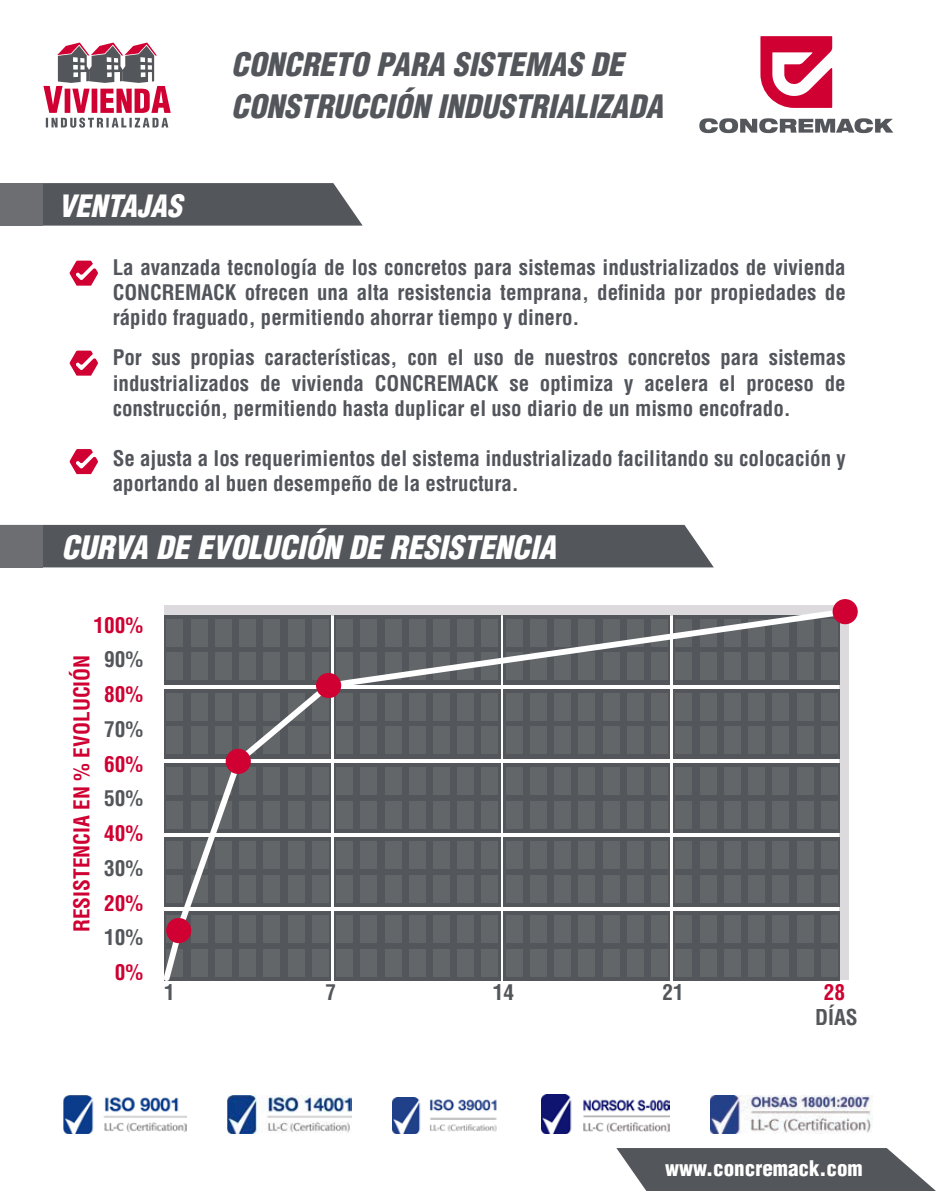
<style>
.page{position:relative;width:936px;height:1191px;background:#fff}
.page>*{position:absolute;margin:0;border:0;box-sizing:border-box;transform-origin:0 0}
.t1{font:italic 900 condensed 31.5px/42px "Helvetica LT Std";color:#53565a}
.t2{font:italic 900 condensed 31.5px "Helvetica LT Std";color:#fff}
.t3{font:italic 900 condensed 30px "Helvetica LT Std";color:#fff}
.t4{font:700 condensed 21.3px "Helvetica LT Std";color:#cf0032}
.t5{font:700 condensed 21.3px "Helvetica LT Std";color:#53565a}
.t6{font:700 condensed 21px/25.2px "Helvetica LT Std";color:#52555b;text-align:justify}
.t7{font:900 condensed 21px "Helvetica LT Std";color:#fff}
</style>
<div class="page">
<svg style="left:43px;top:43px;width:128px;height:85px"></svg>
<svg style="left:70px;top:261px;width:28px;height:25px"></svg>
<svg style="left:70px;top:350px;width:28px;height:25px"></svg>
<svg style="left:70px;top:449px;width:28px;height:25px"></svg>
<svg style="left:164px;top:605px;width:687px;height:376px;background:#6c6f72"></svg>
<div style="left:166px;top:918px;width:25px;height:25px;background:#d00032;border-radius:50%"></div>
<div style="left:226px;top:749px;width:25px;height:25px;background:#d00032;border-radius:50%"></div>
<div style="left:316px;top:673px;width:25px;height:25px;background:#d00032;border-radius:50%"></div>
<div style="left:832px;top:599px;width:25px;height:25px;background:#d00032;border-radius:50%"></div>
<svg style="left:699px;top:118px;width:194px;height:15px"></svg>
<svg style="left:760px;top:36px;width:72px;height:72px"></svg>
<svg style="left:616px;top:1148px;width:319px;height:43px;background:#686a6e"></svg>
<svg style="left:43px;top:183px;width:319px;height:43px;background:#5c5f62"></svg>
<div style="left:0;top:183px;width:43px;height:43px;background:#6d6e72"></div>
<div style="left:42px;top:525px;width:671px;height:42px;background:#53565a"></div>
<div style="left:0;top:525px;width:42px;height:42px;background:#6d6e72"></div>
<img style="left:710px;top:1095px;width:162px;height:38px">
<img style="left:541px;top:1094px;width:128px;height:39px">
<img style="left:392px;top:1097px;width:105px;height:36px">
<img style="left:64px;top:1095px;width:123px;height:38px">
<img style="left:227px;top:1095px;width:125px;height:38px">
<h2 class="t3" style="left:58px;top:187px;width:125px">VENTAJAS</h2>
<h1 class="t1" style="left:231px;top:44px;width:433px">CONCRETO PARA SISTEMAS DE<br>CONSTRUCCIÓN INDUSTRIALIZADA</h1>
<p class="t6" style="left:113px;top:254px;width:734px">La avanzada tecnología de los concretos para sistemas industrializados de vivienda CONCREMACK ofrecen una alta resistencia temprana, definida por propiedades de rápido fraguado, permitiendo ahorrar tiempo y dinero.</p>
<p class="t6" style="left:113px;top:345px;width:734px">Por sus propias características, con el uso de nuestros concretos para sistemas industrializados de vivienda CONCREMACK se optimiza y acelera el proceso de construcción, permitiendo hasta duplicar el uso diario de un mismo encofrado.</p>
<p class="t6" style="left:113px;top:446px;width:734px">Se ajusta a los requerimientos del sistema industrializado facilitando su colocación y aportando al buen desempeño de la estructura.</p>
<h1 class="t2" style="left:61px;top:527px;width:496px">CURVA DE EVOLUCIÓN DE RESISTENCIA</h1>
<p class="t4" style="left:94px;top:611px;width:51px">100%</p>
<p class="t4" style="left:68px;top:932px;width:279px;rotate:-90deg">RESISTENCIA EN % EVOLUCIÓN</p>
<p class="t5" style="left:104px;top:646px;width:41px">90%</p>
<p class="t4" style="left:104px;top:681px;width:41px">80%</p>
<p class="t5" style="left:104px;top:716px;width:41px">70%</p>
<p class="t4" style="left:104px;top:750px;width:41px">60%</p>
<p class="t5" style="left:104px;top:785px;width:41px">50%</p>
<p class="t4" style="left:104px;top:820px;width:41px">40%</p>
<p class="t5" style="left:104px;top:854px;width:41px">30%</p>
<p class="t4" style="left:104px;top:889px;width:41px">20%</p>
<p class="t5" style="left:104px;top:924px;width:41px">10%</p>
<p class="t4" style="left:115px;top:959px;width:30px">0%</p>
<p class="t5" style="left:164px;top:978px;width:12px">1</p>
<p class="t5" style="left:325px;top:978px;width:12px">7</p>
<p class="t5" style="left:493px;top:978px;width:23px">14</p>
<p class="t5" style="left:662px;top:978px;width:23px">21</p>
<p class="t4" style="left:823px;top:978px;width:23px">28</p>
<p class="t5" style="left:815px;top:1003px;width:44px">DÍAS</p>
<p class="t7" style="left:665px;top:1154px;width:199px">www.concremack.com</p>
</div>
